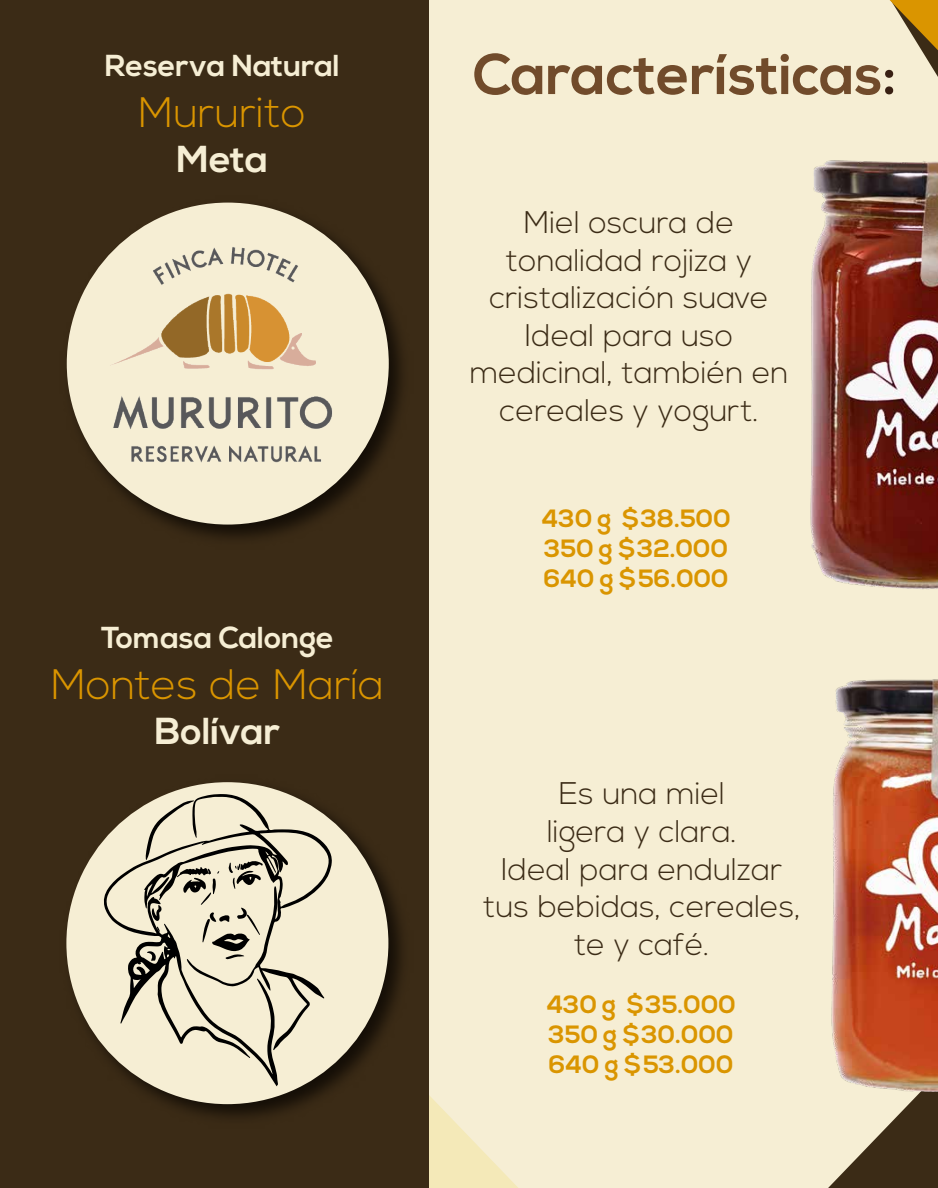
<style>
.page{position:relative;width:938px;height:1188px;background:#fff}
.page>*{position:absolute;margin:0;border:0;box-sizing:border-box;transform-origin:0 0}
.t1{font:300 42.5px "Nexa";color:#da9500}
.t2{font:700 37.5px "Nexa";color:#f6eed4}
.t3{font:300 31.25px/37.5px "Nexa";color:#3b2b16;text-align:center}
.t4{font:700 30.25px "Nexa";color:#f6eed4}
.t5{font:700 25px/30px "Nexa";color:#da9500;text-align:justify}
</style>
<div class="page">
<div style="left:428px;top:0;width:509px;height:1187px;background:#f6eed4"></div>
<svg style="left:428px;top:649px;width:90px;height:539px;background:#e9e0c5"></svg>
<div style="left:0;top:0;width:428px;height:1188px;background:#3b2b16"></div>
<svg style="left:474px;top:53px;width:68px;height:42px;background:#bfab8f"></svg>
<svg style="left:548px;top:0;width:390px;height:96px;background:#dfd1b2"></svg>
<img style="left:808px;top:139px;width:130px;height:476px">
<img style="left:68px;top:782px;width:334px;height:335px">
<div style="left:66px;top:782px;width:322px;height:322px;background:#f6eed4;border-radius:50%"></div>
<img style="left:816px;top:664px;width:122px;height:450px">
<img style="left:66px;top:128px;width:452px;height:447px">
<svg style="left:103px;top:794px;width:229px;height:292px"></svg>
<svg style="left:146px;top:800px;width:117px;height:161px"></svg>
<p class="t4" style="left:105px;top:48px;width:236px">Reserva Natural</p>
<h1 class="t1" style="left:139px;top:88px;width:169px">Mururito</h1>
<p class="t2" style="left:177px;top:137px;width:93px">Meta</p>
<p class="t4" style="left:101px;top:620px;width:234px">Tomasa Calonge</p>
<h1 class="t1" style="left:51px;top:660px;width:334px">Montes de María</h1>
<p class="t2" style="left:155px;top:709px;width:127px">Bolívar</p>
<p class="t3" style="left:470px;top:205px;width:320px">Miel oscura de tonalidad rojiza y cristalización suave<br>Ideal para uso medicinal, también en cereales y yogurt.</p>
<p class="t5" style="left:541px;top:504px;width:191px">430 g $38.500<br>350 g $32.000<br>640 g $56.000</p>
<p class="t3" style="left:483px;top:776px;width:319px">Es una miel<br>ligera y clara.<br>Ideal para endulzar tus bebidas, cereales, te y café.</p>
<p class="t5" style="left:546px;top:990px;width:191px">430 g $35.000<br>350 g $30.000<br>640 g $53.000</p>
</div>
